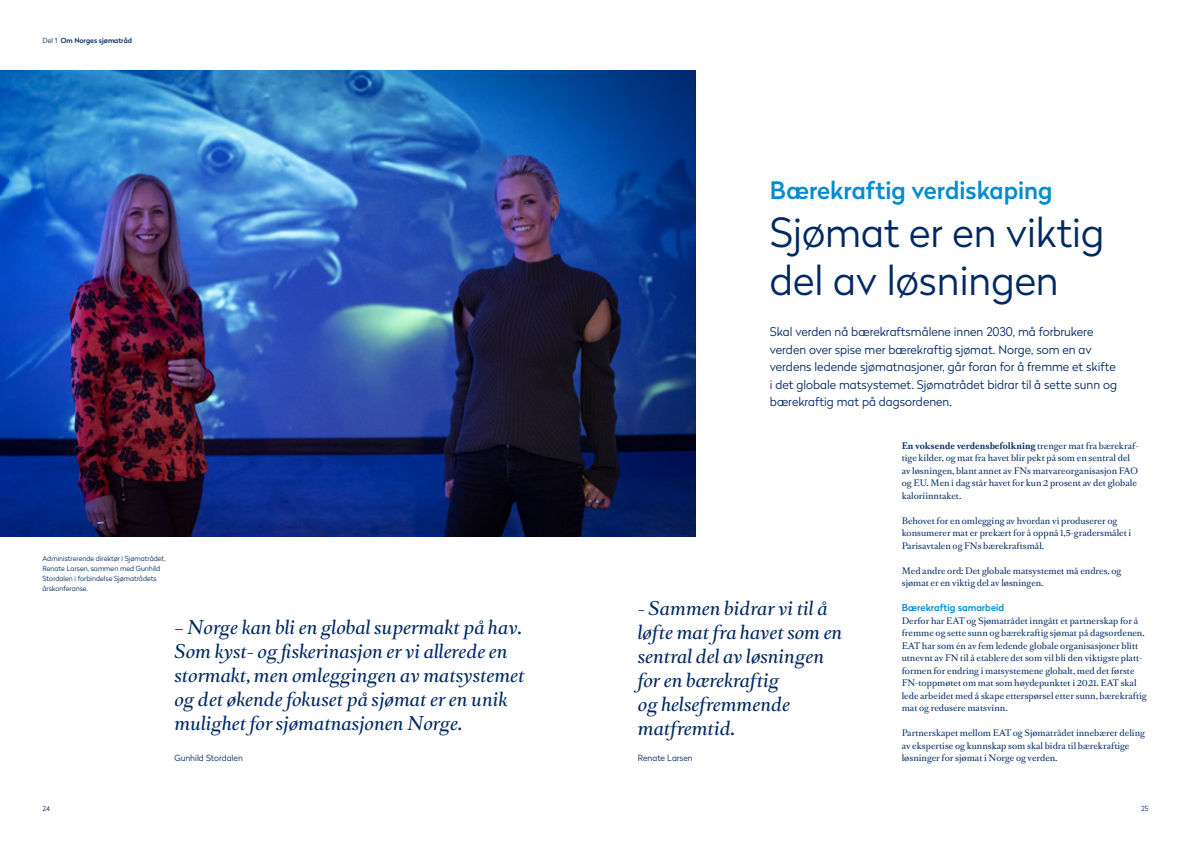
<style>
.page{position:relative;width:1191px;height:842px;background:#fff}
.page>*{position:absolute;margin:0;border:0;box-sizing:border-box;transform-origin:0 0}
.Heading_stor__light{font:300 40px/48px "Radikal";color:#002964}
.Heading_stor__light-2{font:500 24px "Radikal";color:#008cd0}
.t1{font:italic 18px/24px "Romain Text";color:#002964}
.Ingress{font:300 12px/17.5px "Radikal";color:#002964}
.Mellomtittel{font:500 9.5px "Radikal";color:#008cd0}
.Brøddtekst{font:8.5px/12.5px "Romain Text";color:#002964}
.Faktatekst{font:300 8.5px "Radikal";color:#002964}
.Bildetekst{font:300 7px/10px "Radikal";color:#002964}
.t2{font:500 7px "Radikal";color:#002964}
.s1{font-weight:300}
.s2{font-weight:700}
</style>
<div class="page">
<img style="left:0;top:71px;width:695px;height:465px">
<p class="t2" style="left:43px;top:35px;width:91px"><span class="s1">Del 1</span> Om Norges sjømatråd</p>
<p class="Bildetekst" style="left:43px;top:553px;width:125px">Administrerende direktør i Sjømatrådet, Renate Larsen, sammen med Gunhild Stordalen i forbindelse Sjømatrådets årskonferanse.</p>
<p class="t1" style="left:174px;top:616px;width:352px">– Norge kan bli en global supermakt på hav.<br>Som kyst- og fiskerinasjon er vi allerede en stormakt, men omleggingen av matsystemet og det økende fokuset på sjømat er en unik mulighet for sjømatnasjonen Norge.</p>
<p class="Faktatekst" style="left:174px;top:752px;width:70px">Gunhild Stordalen</p>
<p class="Heading_stor__light-2" style="left:770px;top:173px;width:284px">Bærekraftig verdiskaping</p>
<p class="Heading_stor__light" style="left:770px;top:207px;width:336px">Sjømat er en viktig del av løsningen</p>
<p class="Ingress" style="left:770px;top:322px;width:349px">Skal verden nå bærekraftsmålene innen 2030, må forbrukere verden over spise mer bærekraftig sjømat. Norge, som en av verdens ledende sjømatnasjoner, går foran for å fremme et skifte i det globale matsystemet. Sjømatrådet bidrar til å sette sunn og bærekraftig mat på dagsordenen.</p>
<p class="Brøddtekst" style="left:901px;top:439px;width:238px"><span class="s2">En voksende verdensbefolkning</span> trenger mat fra bærekraf&shy;tige kilder, og mat fra havet blir pekt på som en sentral del av løsningen, blant annet av FNs matvareorganisasjon FAO og EU. Men i dag står havet for kun 2 prosent av det globale kaloriinntaket.</p>
<p class="Brøddtekst" style="left:901px;top:514px;width:231px">Behovet for en omlegging av hvordan vi produserer og konsumerer mat er prekært for å oppnå 1,5-gradersmålet i<br>Parisavtalen og FNs bærekraftsmål.</p>
<p class="Brøddtekst" style="left:901px;top:564px;width:221px">Med andre ord: Det globale matsystemet må endres, og sjømat er en viktig del av løsningen.</p>
<p class="Mellomtittel" style="left:901px;top:601px;width:104px">Bærekraftig samarbeid</p>
<p class="Brøddtekst" style="left:901px;top:614px;width:244px">Derfor har EAT og Sjømatrådet inngått et partnerskap for å fremme og sette sunn og bærekraftig sjømat på dagsordenen.</p>
<p class="Brøddtekst" style="left:901px;top:639px;width:246px">EAT har som én av fem ledende globale organisasjoner blitt utnevnt av FN til å etablere det som vil bli den viktigste platt&shy;formen for endring i matsystemene globalt, med det første FN-toppmøtet om mat som høydepunktet i 2021. EAT skal lede arbeidet med å skape etterspørsel etter sunn, bærekraftig mat og redusere matsvinn.</p>
<p class="Brøddtekst" style="left:901px;top:727px;width:245px">Partnerskapet mellom EAT og Sjømatrådet innebærer deling av ekspertise og kunnskap som skal bidra til bærekraftige løsninger for sjømat i Norge og verden.</p>
<p class="t1" style="left:638px;top:597px;width:206px">- Sammen bidrar vi til å løfte mat fra havet som en sentral del av løsningen for en bærekraftig<br>og helsefremmende matfremtid.</p>
<p class="Faktatekst" style="left:638px;top:752px;width:56px">Renate Larsen</p>
<p class="Bildetekst" style="left:43px;top:803px;width:9px">24</p>
<p class="Bildetekst" style="left:1141px;top:803px;width:9px">25</p>
</div>
